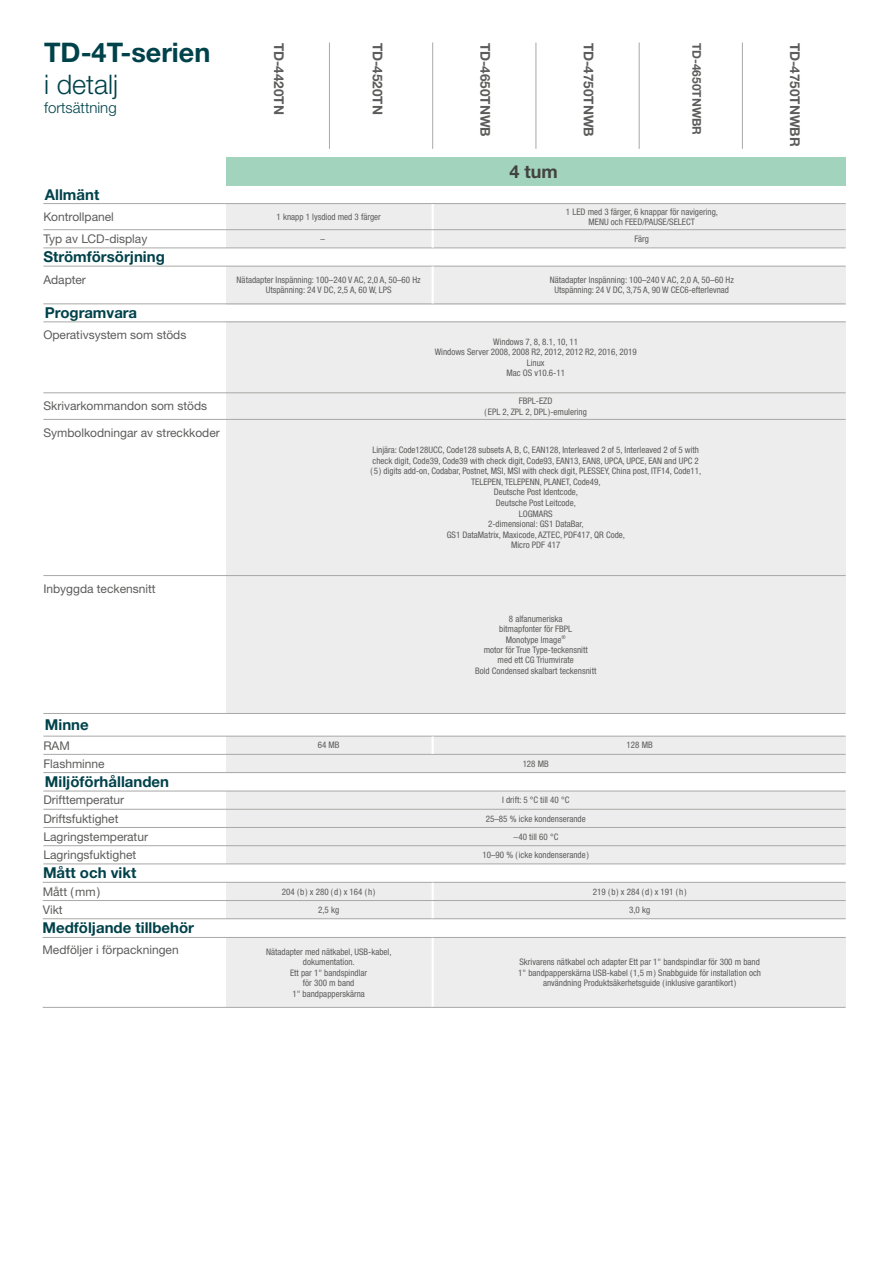
<style>
.page{position:relative;width:893px;height:1263px;background:#fff}
.page>*{position:absolute;margin:0;border:0;box-sizing:border-box;transform-origin:0 0}
.t1{font:700 27px "Helvetica Neue LTW1 G";color:#00424a}
.t2{font:300 27px "Helvetica Neue LTW1 G";color:#00424a}
.t3{font:700 18px "Helvetica Neue LTW1 G";color:#424241}
.t4{font:700 15px "Helvetica Neue LTW1 G";color:#00424a}
.t5{font:300 15px "Helvetica Neue LTW1 G";color:#00424a}
.t6{font:700 13.5px "Helvetica Neue LTW1 G";color:#5c5c5b}
.t7{font:12px/18.1px "Helvetica Neue LTW1 G";color:#5c5c5b}
.t8{font:700 12px "Helvetica Neue LTW1 G";color:#5c5c5b}
.t9{font:condensed 9px/10.5px "Helvetica Neue LTW1 G";color:#5c5c5b;text-align:center}
</style>
<div class="page">
<hr style="left:639px;top:43px;width:1px;height:106px;background:#a8a8a7">
<hr style="left:536px;top:43px;width:1px;height:106px;background:#a8a8a7">
<hr style="left:329px;top:43px;width:1px;height:106px;background:#a8a8a7">
<hr style="left:742px;top:43px;width:1px;height:106px;background:#a8a8a7">
<hr style="left:432px;top:43px;width:1px;height:106px;background:#a8a8a7">
<div style="left:226px;top:266px;width:620px;height:38px;background:#ededed"></div>
<div style="left:226px;top:791px;width:620px;height:73px;background:#ededed"></div>
<div style="left:226px;top:736px;width:620px;height:37px;background:#ededed"></div>
<div style="left:226px;top:321px;width:620px;height:392px;background:#ededed"></div>
<div style="left:226px;top:203px;width:620px;height:45px;background:#ededed"></div>
<hr style="left:43px;top:248px;width:803px;height:1px;background:#a8a8a7">
<hr style="left:43px;top:266px;width:803px;height:1px;background:#a8a8a7">
<hr style="left:43px;top:203px;width:803px;height:1px;background:#a8a8a7">
<hr style="left:43px;top:303px;width:803px;height:1px;background:#a8a8a7">
<hr style="left:43px;top:321px;width:803px;height:1px;background:#a8a8a7">
<hr style="left:43px;top:575px;width:803px;height:1px;background:#a8a8a7">
<hr style="left:43px;top:419px;width:803px;height:1px;background:#a8a8a7">
<hr style="left:43px;top:736px;width:803px;height:1px;background:#a8a8a7">
<hr style="left:43px;top:754px;width:803px;height:1px;background:#a8a8a7">
<hr style="left:43px;top:772px;width:803px;height:1px;background:#a8a8a7">
<hr style="left:43px;top:791px;width:803px;height:1px;background:#a8a8a7">
<hr style="left:43px;top:827px;width:803px;height:1px;background:#a8a8a7">
<hr style="left:43px;top:845px;width:803px;height:1px;background:#a8a8a7">
<hr style="left:43px;top:863px;width:803px;height:1px;background:#a8a8a7">
<hr style="left:43px;top:809px;width:803px;height:1px;background:#a8a8a7">
<hr style="left:43px;top:713px;width:803px;height:1px;background:#a8a8a7">
<div style="left:226px;top:883px;width:620px;height:36px;background:#ededed"></div>
<hr style="left:43px;top:882px;width:803px;height:1px;background:#a8a8a7">
<hr style="left:43px;top:918px;width:803px;height:1px;background:#a8a8a7">
<hr style="left:432px;top:883px;width:2px;height:35px;background:#fff">
<div style="left:226px;top:938px;width:620px;height:69px;background:#ededed"></div>
<hr style="left:43px;top:937px;width:803px;height:1px;background:#a8a8a7">
<hr style="left:432px;top:938px;width:2px;height:69px;background:#fff">
<hr style="left:43px;top:1007px;width:803px;height:1px;background:#a8a8a7">
<div style="left:226px;top:157px;width:620px;height:29px;background:#a2d3bc"></div>
<hr style="left:432px;top:204px;width:2px;height:44px;background:#fff">
<hr style="left:43px;top:392px;width:803px;height:1px;background:#a8a8a7">
<hr style="left:432px;top:266px;width:2px;height:37px;background:#fff">
<svg style="left:432px;top:736px;width:2px;height:18px"></svg>
<hr style="left:43px;top:229px;width:803px;height:1px;background:#a8a8a7">
<hr style="left:43px;top:900px;width:803px;height:1px;background:#a8a8a7">
<h1 class="t1" style="left:44px;top:36px;width:168px">TD-4T-serien</h1>
<h1 class="t2" style="left:44px;top:68px;width:76px">i detalj</h1>
<h3 class="t5" style="left:44px;top:99px;width:74px">fortsättning</h3>
<h3 class="t4" style="left:45px;top:185px;width:56px">Allmänt</h3>
<h3 class="t7" style="left:43px;top:206px;width:105px;line-height:22px">Kontrollpanel<br>Typ av LCD-display</h3>
<h3 class="t7" style="left:43px;top:271px;width:44px">Adapter</h3>
<h3 class="t4" style="left:45px;top:303px;width:94px">Programvara</h3>
<h3 class="t7" style="left:43px;top:325px;width:145px">Operativsystem som stöds</h3>
<h3 class="t4" style="left:43px;top:248px;width:123px">Strömförsörjning</h3>
<h3 class="t7" style="left:43px;top:397px;width:165px">Skrivarkommandon som stöds</h3>
<h3 class="t7" style="left:43px;top:424px;width:178px">Symbolkodningar av streckkoder</h3>
<h3 class="t7" style="left:43px;top:580px;width:114px">Inbyggda teckensnitt</h3>
<h3 class="t6" style="left:287px;top:43px;width:74px;rotate:90deg">TD-4420TN</h3>
<h3 class="t6" style="left:386px;top:43px;width:74px;rotate:90deg">TD-4520TN</h3>
<h3 class="t6" style="left:494px;top:43px;width:96px;rotate:90deg">TD-4650TNWB</h3>
<h3 class="t6" style="left:597px;top:43px;width:96px;rotate:90deg">TD-4750TNWB</h3>
<h3 class="t8" style="left:704px;top:43px;width:94px;rotate:90deg">TD-4650TNWBR</h3>
<h3 class="t6" style="left:803px;top:43px;width:106px;rotate:90deg">TD-4750TNWBR</h3>
<h2 class="t3" style="left:509px;top:161px;width:50px">4 tum</h2>
<p class="t9" style="left:277px;top:211px;width:106px">1 knapp 1 lysdiod med 3 färger</p>
<p class="t9" style="left:320px;top:234px;width:6px">–</p>
<p class="t9" style="left:566px;top:206px;width:154px">1 LED med 3 färger, 6 knappar för navigering,<br>MENU och FEED/PAUSE/SELECT</p>
<p class="t9" style="left:634px;top:234px;width:16px">Färg</p>
<p class="t9" style="left:237px;top:275px;width:186px">Nätadapter Inspänning: 100–240 V AC, 2,0 A, 50–60 Hz<br>Utspänning: 24 V DC, 2,5 A, 60 W, LPS</p>
<p class="t9" style="left:550px;top:275px;width:186px">Nätadapter Inspänning: 100–240 V AC, 2,0 A, 50–60 Hz<br>Utspänning: 24 V DC, 3,75 A, 90 W CEC6-efterlevnad</p>
<p class="t9" style="left:435px;top:336px;width:204px">Windows 7, 8, 8.1, 10, 11<br>Windows Server 2008, 2008 R2, 2012, 2012 R2, 2016, 2019<br>Linux<br>Mac OS v10.6-11</p>
<p class="t9" style="left:485px;top:396px;width:104px">FBPL-EZD<br>( EPL 2, ZPL 2, DPL )-emulering</p>
<p class="t9" style="left:370px;top:445px;width:332px">Linjära: Code128UCC, Code128 subsets A, B, C, EAN128, Interleaved 2 of 5, Interleaved 2 of 5 with check digit, Code39, Code39 with check digit, Code93, EAN13, EAN8, UPCA, UPCE, EAN and UPC 2<br>( 5 ) digits add-on, Codabar, Postnet, MSI, MSI with check digit, PLESSEY, China post, ITF14, Code11, TELEPEN, TELEPENN, PLANET, Code49,<br>Deutsche Post Identcode,<br>Deutsche Post Leitcode,<br>LOGMARS<br>2-dimensional: GS1 DataBar,<br>GS1 DataMatrix, Maxicode, AZTEC, PDF417, QR Code,<br>Micro PDF 417</p>
<p class="t9" style="left:475px;top:613px;width:123px">8 alfanumeriska<br>bitmapfonter för FBPL<br>Monotype Image<sup>®<br></sup>motor för True Type-teckensnitt<br>med ett CG Triumvirate<br>Bold Condensed skalbart teckensnitt</p>
<h3 class="t4" style="left:45px;top:715px;width:45px">Minne</h3>
<h3 class="t7" style="left:43px;top:736px;width:63px">RAM<br>Flashminne</h3>
<h3 class="t4" style="left:45px;top:772px;width:126px">Miljöförhållanden</h3>
<h3 class="t7" style="left:43px;top:791px;width:106px">Drifttemperatur<br>Driftsfuktighet<br>Lagringstemperatur<br>Lagringsfuktighet</h3>
<h3 class="t4" style="left:43px;top:864px;width:95px">Mått och vikt</h3>
<h3 class="t7" style="left:43px;top:882px;width:59px">Mått (mm)<br>Vikt</h3>
<h3 class="t4" style="left:43px;top:919px;width:153px">Medföljande tillbehör</h3>
<h3 class="t7" style="left:43px;top:940px;width:138px">Medföljer i förpackningen</h3>
<p class="t9" style="left:318px;top:740px;width:23px">64 MB</p>
<p class="t9" style="left:523px;top:758px;width:28px">128 MB</p>
<p class="t9" style="left:482px;top:791px;width:108px;line-height:18.1px">I drift: 5 °C till 40 °C<br>25–85 % icke kondenserande −40 till 60 °C<br>10–90 % ( icke kondenserande )</p>
<p class="t9" style="left:627px;top:740px;width:28px">128 MB</p>
<p class="t9" style="left:282px;top:886px;width:95px">204 (b) x 280 (d) x 164 (h)</p>
<p class="t9" style="left:593px;top:886px;width:95px">219 (b) x 284 (d) x 191 (h)</p>
<p class="t9" style="left:318px;top:904px;width:23px">2,5 kg</p>
<p class="t9" style="left:629px;top:904px;width:23px">3,0 kg</p>
<p class="t9" style="left:266px;top:946px;width:127px">Nätadapter med nätkabel, USB-kabel, dokumentation.<br>Ett par 1" bandspindlar<br>för 300 m band<br>1" bandpapperskärna</p>
<p class="t9" style="left:518px;top:957px;width:244px">Skrivarens nätkabel och adapter Ett par 1" bandspindlar för 300 m band<br>1" bandpapperskärna USB-kabel ( 1,5 m) Snabbguide för installation och användning Produktsäkerhetsguide ( inklusive garantikort)</p>
</div>
